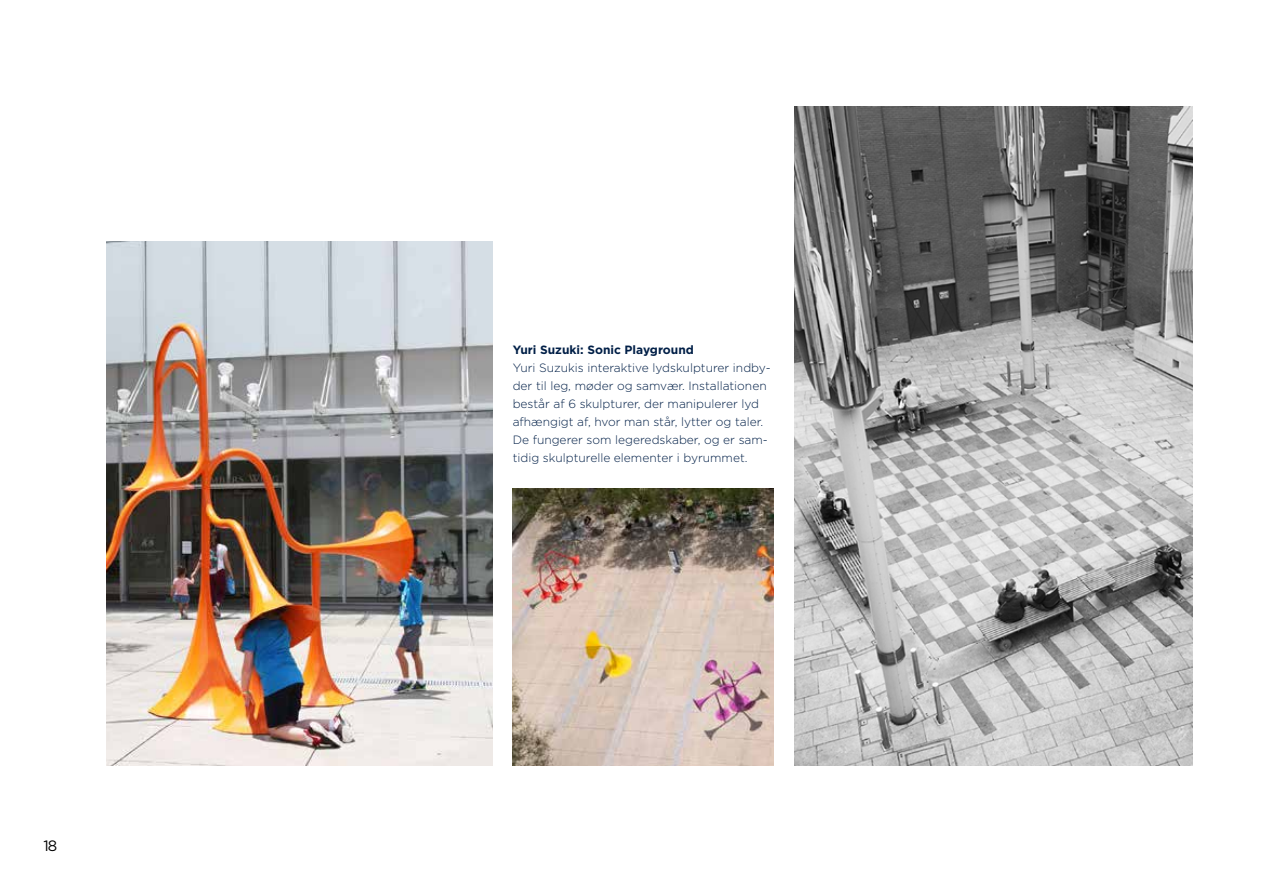
<style>
.page{position:relative;width:1263px;height:893px;background:#fff}
.page>*{position:absolute;margin:0;border:0;box-sizing:border-box;transform-origin:0 0}
.t1{font:15px "Gotham";color:#000}
.t2{font:300 12px/18px "Gotham";color:#001f47}
.t3{font:700 12px "Gotham";color:#001f47}
</style>
<div class="page">
<img style="left:794px;top:106px;width:398px;height:659px">
<img style="left:106px;top:241px;width:387px;height:524px">
<img style="left:512px;top:489px;width:261px;height:276px">
<p class="t1" style="left:44px;top:836px;width:15px">18</p>
<p class="t3" style="left:513px;top:341px;width:183px">Yuri Suzuki: Sonic Playground</p>
<p class="t2" style="left:513px;top:358px;width:259px">Yuri Suzukis interaktive lydskulpturer indby&shy;der til leg, møder og samvær. Installationen består af 6 skulpturer, der manipulerer lyd afhængigt af, hvor man står, lytter og taler.<br>De fungerer som legeredskaber, og er sam&shy;tidig skulpturelle elementer i byrummet.</p>
</div>
